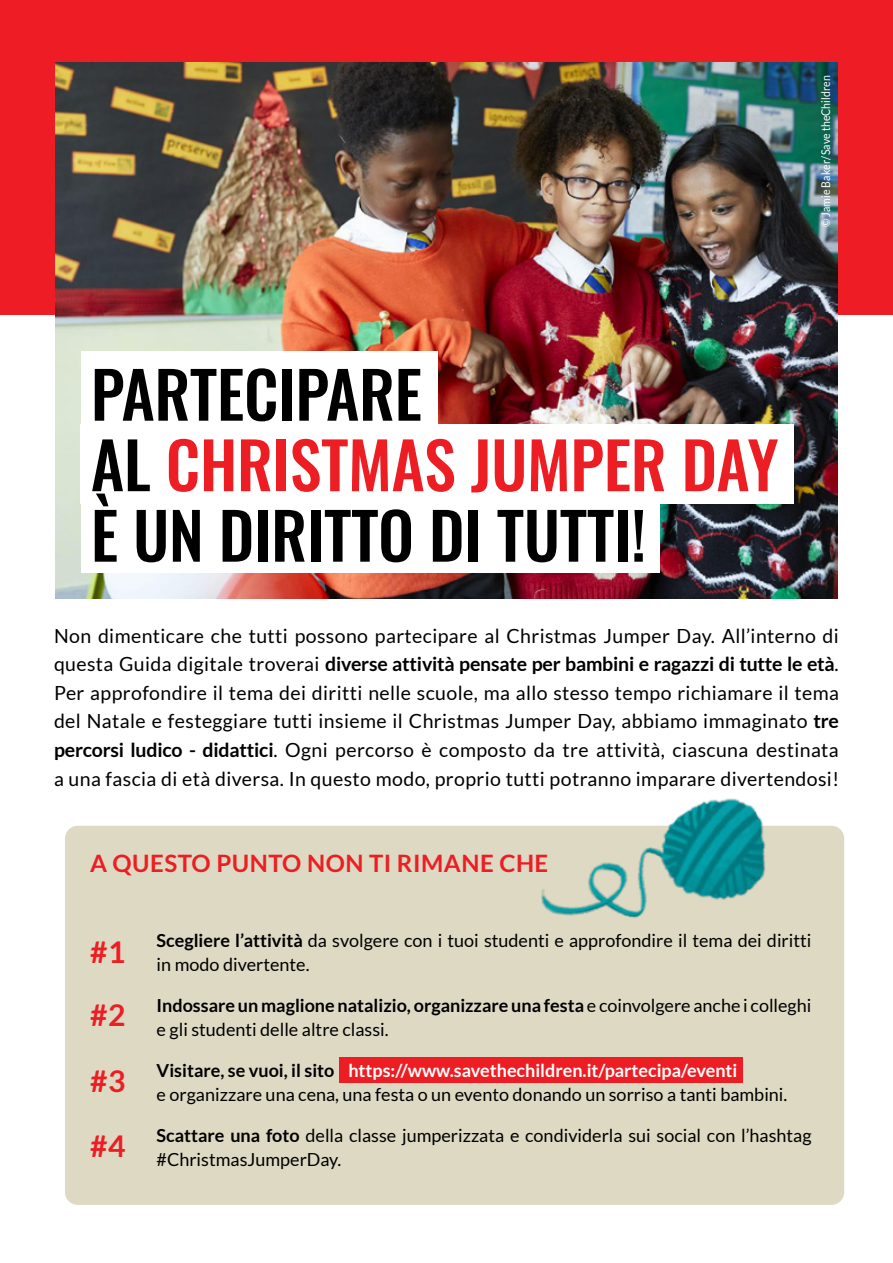
<style>
.page{position:relative;width:893px;height:1263px;background:#fff}
.page>*{position:absolute;margin:0;border:0;box-sizing:border-box;transform-origin:0 0}
.t1{font:500 63.9px/70.5px "Oswald";letter-spacing:-.005em;color:#000}
.t2{font:700 30px/62.7px "Lato";color:#ed1d24}
.t3{font:700 24px "Lato";letter-spacing:.02em;color:#ed1d24}
.t4{font:19.5px/28.5px "Lato";letter-spacing:.02em;color:#000;text-align:justify}
.t5{font:18px/24px "Lato";color:#000}
.t6{font:12px "Lato";letter-spacing:.01em;color:#fff;scale:.87 1}
.s1{color:#ed1d24}
.s2{font-weight:700}
.s3{font-weight:700;color:#fff}
</style>
<div class="page">
<div style="left:0;top:0;width:893px;height:314px;background:#ee1c24"></div>
<img style="left:55px;top:62px;width:783px;height:536px">
<div style="left:65px;top:826px;width:779px;height:379px;background:#ddd9c3;border-radius:13px"></div>
<img style="left:403px;top:798px;width:442px;height:173px">
<div style="left:81px;top:351px;width:356px;height:86px;background:#fff"></div>
<div style="left:81px;top:424px;width:713px;height:80px;background:#fff"></div>
<div style="left:81px;top:493px;width:578px;height:80px;background:#fff"></div>
<div style="left:339px;top:1057px;width:404px;height:25px;background:#ed1d24"></div>
<p class="t6" style="left:819px;top:227px;width:176px;rotate:-90deg">© Jamie Baker/Save theChildren</p>
<h1 class="t1" style="left:91px;top:353px;width:689px">PARTECIPARE<br>AL <span class="s1">CHRISTMAS JUMPER DAY<br></span>È UN DIRITTO DI TUTTI!</h1>
<p class="t4" style="left:54px;top:621px;width:786px">Non dimenticare che tutti possono partecipare al Christmas Jumper Day. All’interno di questa Guida digitale troverai <span class="s2">diverse attività pensate per bambini e ragazzi di tutte le età</span>.<br>Per approfondire il tema dei diritti nelle scuole, ma allo stesso tempo richiamare il tema del Natale e festeggiare tutti insieme il Christmas Jumper Day, abbiamo immaginato <span class="s2">tre percorsi ludico - didattici</span>. Ogni percorso è composto da tre attività, ciascuna destinata a una fascia di età diversa. In questo modo, proprio tutti potranno imparare divertendosi!</p>
<p class="t3" style="left:90px;top:849px;width:460px">A QUESTO PUNTO NON TI RIMANE CHE</p>
<h2 class="t2" style="left:90px;top:920px;width:37px">#1 #2</h2>
<h2 class="t2" style="left:90px;top:1048px;width:37px;line-height:65.2px">#3 #4</h2>
<p class="t5" style="left:157px;top:928px;width:656px"><span class="s2">Scegliere l’attività</span> da svolgere con i tuoi studenti e approfondire il tema dei diritti in modo divertente.</p>
<p class="t5" style="left:157px;top:993px;width:656px"><span class="s2">Indossare un maglione natalizio, organizzare una festa</span> e coinvolgere anche i colleghi e gli studenti delle altre classi.</p>
<p class="t5" style="left:157px;top:1058px;width:632px"><span class="s2">Visitare, se vuoi, il sito</span> <span class="s3">https://www.savethechildren.it/partecipa/eventi<br></span>e organizzare una cena, una festa o un evento donando un sorriso a tanti bambini.</p>
<p class="t5" style="left:157px;top:1123px;width:656px"><span class="s2">Scattare una foto</span> della classe jumperizzata e condividerla sui social con l’hashtag #ChristmasJumperDay.</p>
</div>
